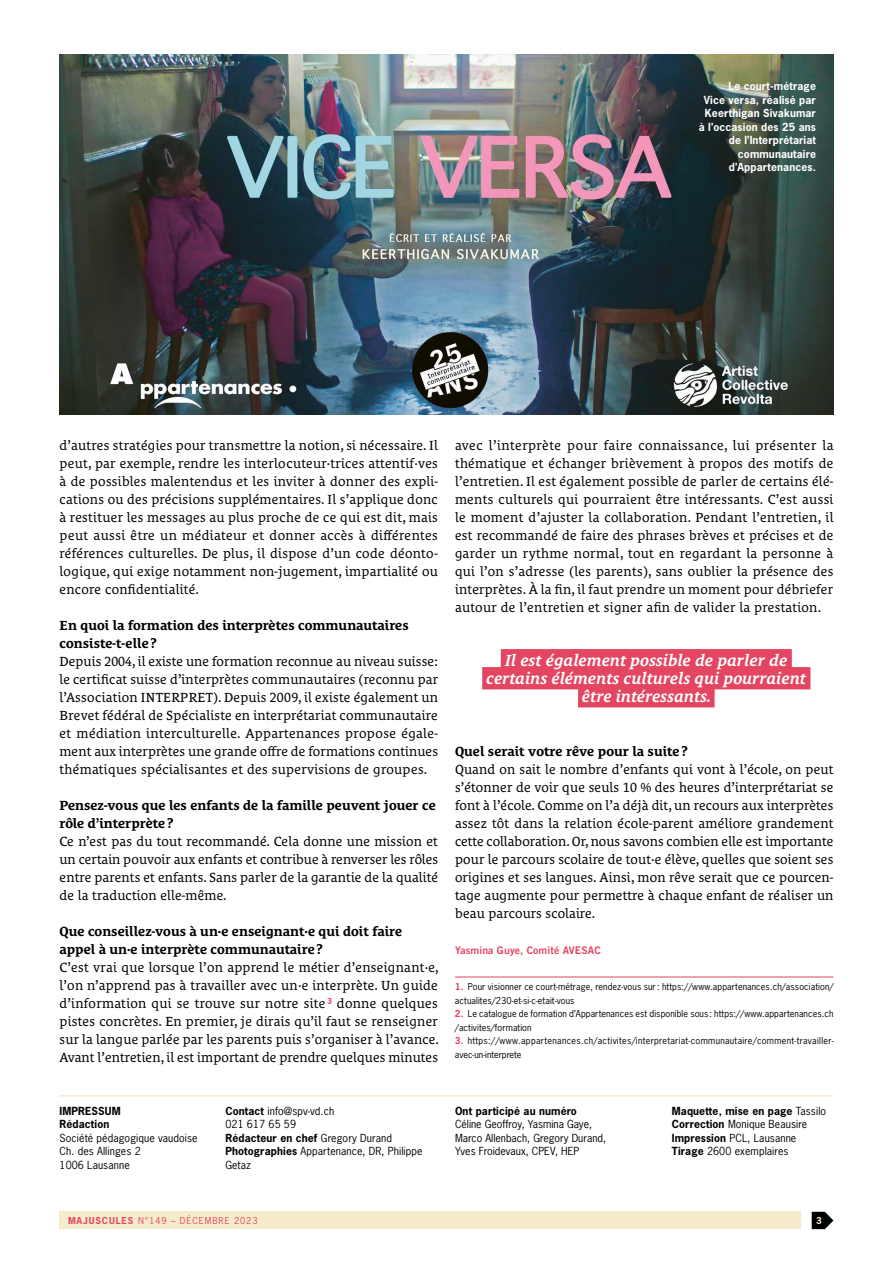
<style>
.page{position:relative;width:893px;height:1263px;background:#fff}
.page>*{position:absolute;margin:0;border:0;box-sizing:border-box;transform-origin:0 0}
.t1{font:italic 700 16.5px/18px "Le Monde Courrier Std";color:#fff;text-align:center}
.t2{font:13.5px/18px "Le Monde Courrier Std";letter-spacing:.01em;color:#000;text-align:justify}
.t3{font:700 13.5px/18px "Le Monde Courrier Std";color:#000}
.t4{font:10.5px/13.5px "News Gothic Std";letter-spacing:.01em;color:#000}
.t5{font:700 10.5px/13.5px "News Gothic Std";letter-spacing:.01em;color:#fff;text-align:right}
.t6{font:700 10.5px/13.5px "News Gothic Std";letter-spacing:.01em;color:#000}
.t7{font:10.5px "Trade Gothic LT Pro Bd 2";letter-spacing:.01em;color:#e44560}
.t8{font:9px/13.5px "News Gothic Std";letter-spacing:.01em;color:#000}
.t9{font:9px/13.5px "News Gothic Std";letter-spacing:.035em;color:#000}
.t10{font:9px "News Gothic Std";letter-spacing:.1em;color:#e44560}
.t11{font:700 9px "News Gothic Std";color:#f6eccb}
.s1{font-weight:700;color:#e44560}
.s2{font-weight:700}
</style>
<div class="page">
<svg style="left:812px;top:1212px;width:21px;height:17px"></svg>
<div style="left:60px;top:1212px;width:741px;height:17px;background:#f6eccb"></div>
<div style="left:501px;top:649px;width:291px;height:22px;background:#e44560"></div>
<div style="left:482px;top:667px;width:328px;height:22px;background:#e44560"></div>
<div style="left:578px;top:685px;width:137px;height:22px;background:#e44560"></div>
<hr style="left:455px;top:976px;width:378px;height:1px;background:#e44560">
<hr style="left:60px;top:1095px;width:773px;height:1px;background:#f6eccb">
<img style="left:60px;top:54px;width:773px;height:360px">
<p class="t5" style="left:699px;top:79px;width:119px">Le court-métrage<br>Vice versa, réalisé par<br>Keerthigan Sivakumar à l’occasion des 25 ans de l’Interprétariat communautaire d’Appartenances.</p>
<p class="t2" style="left:60px;top:436px;width:380px">d’autres stratégies pour transmettre la notion, si nécessaire. Il peut, par exemple, rendre les interlocuteur·trices attentif·ves à de possibles malentendus et les inviter à donner des expli&shy;cations ou des précisions supplémentaires. Il s’applique donc à restituer les messages au plus proche de ce qui est dit, mais peut aussi être un médiateur et donner accès à différentes références culturelles. De plus, il dispose d’un code déonto&shy;logique, qui exige notamment non-jugement, impartialité ou encore confidentialité.</p>
<p class="t3" style="left:60px;top:616px;width:351px">En quoi la formation des interprètes communautaires consiste-t-elle?</p>
<p class="t2" style="left:60px;top:652px;width:380px">Depuis 2004, il existe une formation reconnue au niveau suisse: le certificat suisse d’interprètes communautaires (reconnu par l’Association INTERPRET). Depuis 2009, il existe également un Brevet fédéral de Spécialiste en interprétariat communautaire et médiation interculturelle. Appartenances propose égale&shy;ment aux interprètes une grande offre de formations continues thématiques spécialisantes et des supervisions de groupes.</p>
<p class="t3" style="left:60px;top:796px;width:378px">Pensez-vous que les enfants de la famille peuvent jouer ce rôle d’interprète?</p>
<p class="t2" style="left:60px;top:832px;width:380px">Ce n’est pas du tout recommandé. Cela donne une mission et un certain pouvoir aux enfants et contribue à renverser les rôles entre parents et enfants. Sans parler de la garantie de la qualité de la traduction elle-même.</p>
<p class="t3" style="left:60px;top:922px;width:344px">Que conseillez-vous à un·e enseignant·e qui doit faire appel à un·e interprète communautaire?</p>
<p class="t2" style="left:60px;top:958px;width:381px">C’est vrai que lorsque l’on apprend le métier d’enseignant·e, l’on n’apprend pas à travailler avec un·e interprète. Un guide d’information qui se trouve sur notre site <sup>3</sup> donne quelques pistes concrètes. En premier, je dirais qu’il faut se renseigner sur la langue parlée par les parents puis s’organiser à l’avance.<br>Avant l’entretien, il est important de prendre quelques minutes</p>
<p class="t2" style="left:455px;top:436px;width:380px">avec l’interprète pour faire connaissance, lui présenter la thématique et échanger brièvement à propos des motifs de l’entretien. Il est également possible de parler de certains élé&shy;ments culturels qui pourraient être intéressants. C’est aussi le moment d’ajuster la collaboration. Pendant l’entretien, il est recommandé de faire des phrases brèves et précises et de garder un rythme normal, tout en regardant la personne à qui l’on s’adresse (les parents), sans oublier la présence des interprètes. À la fin, il faut prendre un moment pour débriefer autour de l’entretien et signer afin de valider la prestation.</p>
<p class="t1" style="left:486px;top:651px;width:321px">Il est également possible de parler de certains éléments culturels qui pourraient être intéressants.</p>
<p class="t3" style="left:455px;top:742px;width:234px">Quel serait votre rêve pour la suite?</p>
<p class="t2" style="left:455px;top:760px;width:380px">Quand on sait le nombre d’enfants qui vont à l’école, on peut s’étonner de voir que seuls 10 % des heures d’interprétariat se font à l’école. Comme on l’a déjà dit, un recours aux interprètes assez tôt dans la relation école-parent améliore grandement cette collaboration. Or, nous savons combien elle est importante pour le parcours scolaire de tout·e élève, quelles que soient ses origines et ses langues. Ainsi, mon rêve serait que ce pourcen&shy;tage augmente pour permettre à chaque enfant de réaliser un beau parcours scolaire.</p>
<p class="t7" style="left:455px;top:944px;width:147px">Yasmina Guye, Comité AVESAC</p>
<p class="t8" style="left:455px;top:980px;width:380px"><span class="s1">1.</span> Pour visionner ce court-métrage, rendez-vous sur: https://www.appartenances.ch/association/ actualites/230-et-si-c-etait-vous</p>
<p class="t8" style="left:455px;top:1007px;width:380px"><span class="s1">2.</span> Le catalogue de formation d’Appartenances est disponible sous : https://www.appartenances.ch /activites/formation</p>
<p class="t9" style="left:455px;top:1034px;width:380px"><span class="s1">3.</span> https://www.appartenances.ch/activites/interpretariat-communautaire/comment-travailler&shy;avec-un-interprete</p>
<p class="t6" style="left:60px;top:1104px;width:63px">IMPRESSUM<br>Rédaction</p>
<p class="t4" style="left:60px;top:1131px;width:140px">Société pédagogique vaudoise<br>Ch. des Allinges 2<br>1006 Lausanne</p>
<p class="t4" style="left:225px;top:1104px;width:199px"><span class="s2">Contact</span> info@spv-vd.ch<br>021 617 65 59<br><span class="s2">Rédacteur en chef</span> Gregory Durand<br><span class="s2">Photographies</span> Appartenance, DR, Philippe<br>Getaz</p>
<p class="t6" style="left:455px;top:1104px;width:123px">Ont participé au numéro</p>
<p class="t4" style="left:455px;top:1118px;width:153px">Céline Geoffroy, Yasmina Gaye,<br>Marco Allenbach, Gregory Durand,<br>Yves Froidevaux, CPEV, HEP</p>
<p class="t4" style="left:672px;top:1104px;width:156px"><span class="s2">Maquette, mise en page</span> Tassilo<br><span class="s2">Correction</span> Monique Beausire<br><span class="s2">Impression</span> PCL, Lausanne<br><span class="s2">Tirage</span> 2600 exemplaires</p>
<p class="t10" style="left:68px;top:1215px;width:191px"><span class="s2">MAJUSCULES</span> N°149 – DÉCEMBRE 2023</p>
<p class="t11" style="left:816px;top:1215px;width:7px">3</p>
</div>
